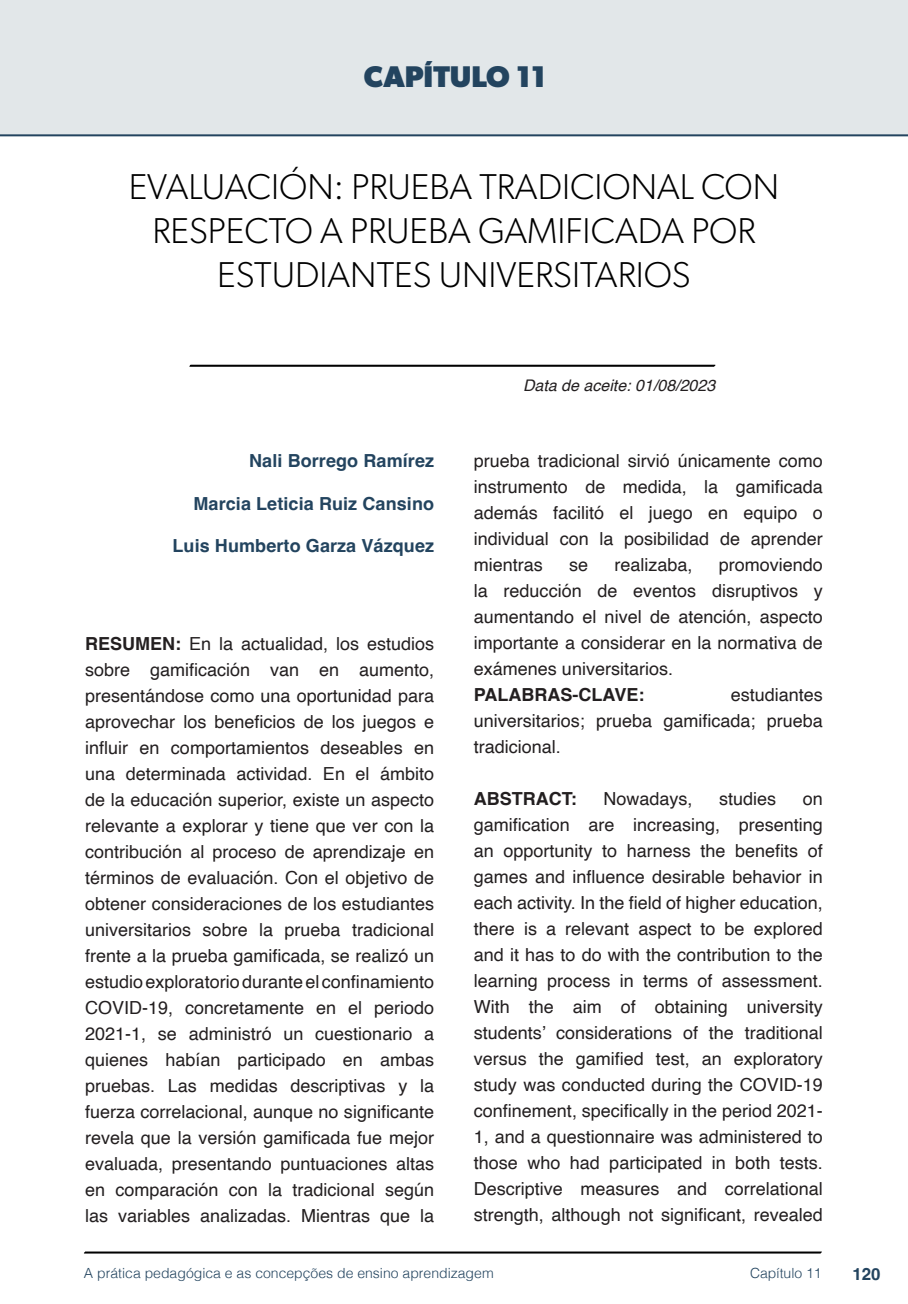
<style>
.page{position:relative;width:908px;height:1304px;background:#fff}
.page>*{position:absolute;margin:0;border:0;box-sizing:border-box;transform-origin:0 0}
.nome_artigos{font:300 36px/44px "Gibson";color:#000;text-align:center}
.capítulos{font:700 30px "Gibson";color:#23445f}
.Resumos_e_PC_TXT{font:18px/26px "Helvetica";color:#231f20;text-align:justify}
.nome_autores{font:700 18px "Helvetica";letter-spacing:.005em;color:#23445f}
.Resumos_e_PC_TXT-2{font:700 18px "Helvetica";color:#231f20}
.t1{font:700 16.8px "Helvetica";color:#23445f}
.data{font:italic 16px "Helvetica";color:#231f20}
.t2{font:300 14px "Helvetica";color:#23445f}
.s1{font-weight:700}
</style>
<div class="page">
<svg style="left:84px;top:1251px;width:737px;height:3px;background:#515151"></svg>
<div style="left:0;top:0;width:907px;height:136px;background:#e2e7e9"></div>
<svg style="left:189px;top:364px;width:526px;height:3px;background:#4f4f4f"></svg>
<div style="left:44px;top:72px;width:68px;height:61px;background:#e2e7e9"></div>
<p class="capítulos" style="left:364px;top:58px;width:183px">CAPÍTULO 11</p>
<p class="nome_artigos" style="left:129px;top:164px;width:651px">EVALUACIÓN: PRUEBA TRADICIONAL CON<br>RESPECTO A PRUEBA GAMIFICADA POR<br>ESTUDIANTES UNIVERSITARIOS</p>
<p class="nome_autores" style="left:249px;top:450px;width:186px">Nali Borrego Ramírez</p>
<p class="nome_autores" style="left:193px;top:492px;width:242px">Marcia Leticia Ruiz Cansino</p>
<p class="nome_autores" style="left:172px;top:535px;width:263px">Luis Humberto Garza Vázquez</p>
<p class="Resumos_e_PC_TXT" style="left:85px;top:631px;width:350px"><span class="s1">RESUMEN:</span> En la actualidad, los estudios sobre gamificación van en aumento, presentándose como una oportunidad para aprovechar los beneficios de los juegos e influir en comportamientos deseables en una determinada actividad. En el ámbito de la educación superior, existe un aspecto relevante a explorar y tiene que ver con la contribución al proceso de aprendizaje en términos de evaluación. Con el objetivo de obtener consideraciones de los estudiantes universitarios sobre la prueba tradicional frente a la prueba gamificada, se realizó un estudio exploratorio durante el confinamiento COVID-19, concretamente en el periodo 2021-1, se administró un cuestionario a quienes habían participado en ambas pruebas. Las medidas descriptivas y la fuerza correlacional, aunque no significante revela que la versión gamificada fue mejor evaluada, presentando puntuaciones altas en comparación con la tradicional según las variables analizadas. Mientras que la</p>
<p class="data" style="left:523px;top:373px;width:194px">Data de aceite: 01/08/2023</p>
<p class="Resumos_e_PC_TXT" style="left:473px;top:448px;width:350px">prueba tradicional sirvió únicamente como instrumento de medida, la gamificada además facilitó el juego en equipo o individual con la posibilidad de aprender mientras</p>
<p class="Resumos_e_PC_TXT" style="left:473px;top:552px;width:350px;text-indent:245px">promoviendo la reducción de eventos disruptivos y aumentando el nivel de atención, aspecto importante a considerar en la normativa de exámenes universitarios.</p>
<p class="Resumos_e_PC_TXT-2" style="left:473px;top:684px;width:172px">PALABRAS-CLAVE:</p>
<p class="Resumos_e_PC_TXT" style="left:569px;top:552px;width:21px">se</p>
<p class="Resumos_e_PC_TXT" style="left:614px;top:552px;width:80px">realizaba,</p>
<p class="Resumos_e_PC_TXT" style="left:473px;top:682px;width:350px;text-indent:257px">estudiantes universitarios; prueba gamificada; prueba tradicional.</p>
<p class="Resumos_e_PC_TXT-2" style="left:473px;top:788px;width:104px">ABSTRACT:</p>
<p class="Resumos_e_PC_TXT" style="left:603px;top:786px;width:91px">Nowadays,</p>
<p class="Resumos_e_PC_TXT" style="left:718px;top:786px;width:59px">studies</p>
<p class="Resumos_e_PC_TXT" style="left:473px;top:786px;width:350px;text-indent:329px">on gamification are increasing, presenting an opportunity to harness the benefits of games and influence desirable behavior in each activity. In the field of higher education, there is a relevant aspect to be explored and it has to do with the contribution to the learning process in terms of assessment.<br>With the aim of obtaining university students’ considerations of the traditional versus the gamified test, an exploratory study was conducted during the COVID-19 confinement, specifically in the period 2021- 1, and a questionnaire was administered to those who had participated in both tests.<br>Descriptive measures and correlational strength, although not significant, revealed</p>
<p class="t2" style="left:84px;top:1261px;width:411px">A prática pedagógica e as concepções de ensino aprendizagem</p>
<p class="t2" style="left:749px;top:1261px;width:73px">Capítulo 11</p>
<p class="t1" style="left:851px;top:1264px;width:30px">120</p>
</div>
